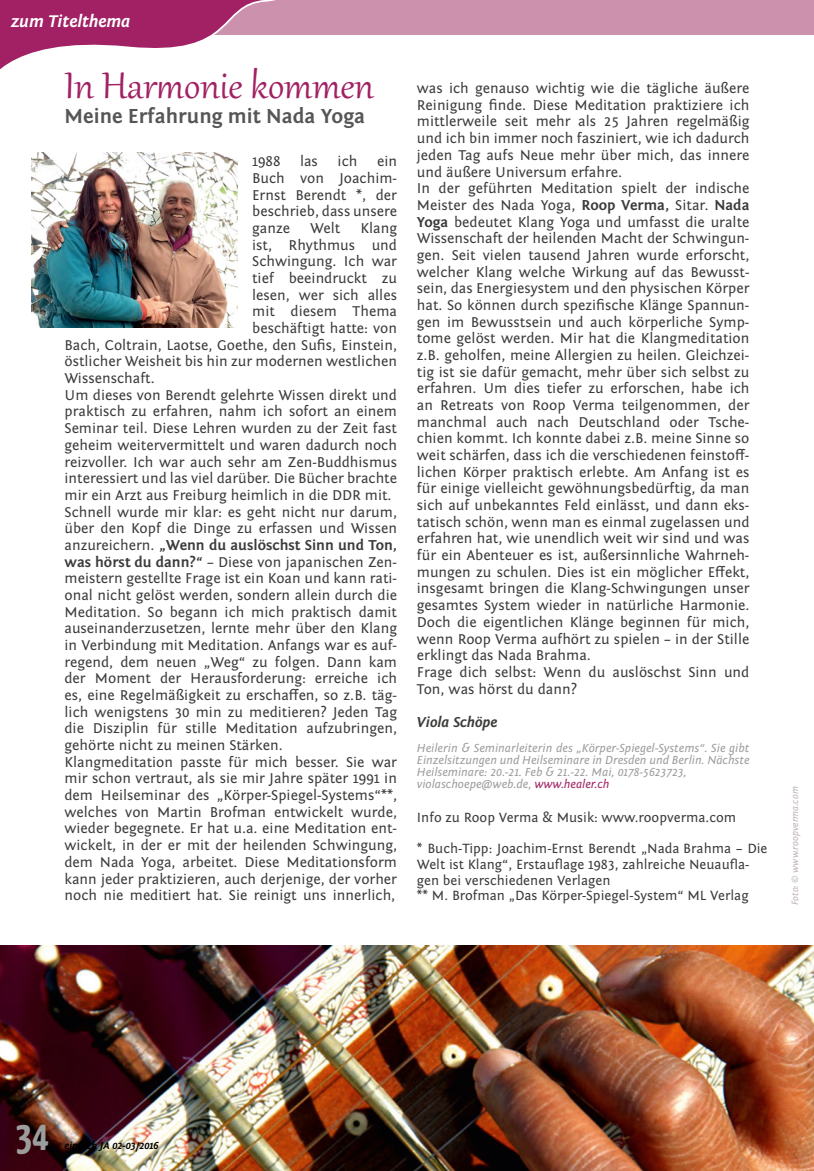
<style>
.page{position:relative;width:814px;height:1171px;background:#fff}
.page>*{position:absolute;margin:0;border:0;box-sizing:border-box;transform-origin:0 0}
.t1{font:45.5px "Gabriola";color:#a12164}
.t2{font:700 42px "Yanone Kaffeesatz";color:#9c9d9d}
.t3{font:700 21px "Fontin Sans";color:#565656}
.t4{font:italic 700 17.5px "Fontin Sans";color:#fff}
.t5{font:14.88px/16.6px "Fontin Sans";color:#3b3b3a;text-align:justify}
.t6{font:700 14.88px "Fontin Sans";color:#3b3b3a}
.t7{font:italic 700 14.88px "Fontin Sans";color:#3b3b3a}
.t8{font:14px/15.8px "Fontin Sans";color:#3b3b3a}
.t9{font:italic 12.25px/12.2px "Fontin Sans";color:#9c9d9d}
.t10{font:italic 700 10.5px "Fontin Sans";color:#000}
.t11{font:italic 9.62px "Fontin Sans";color:#bdb3b1}
.s1{font-weight:400}
.s2{font-weight:700}
.s3{font-style:italic}
.s4{color:#a12164}
</style>
<div class="page">
<img style="left:0;top:945px;width:814px;height:226px">
<div style="left:0;top:0;width:814px;height:34px;background:#cc92ad"></div>
<svg style="left:0;top:0;width:307px;height:70px"></svg>
<img style="left:31px;top:153px;width:206px;height:175px">
<p class="t4" style="left:11px;top:12px;width:121px">zum Titelthema</p>
<h1 class="t1" style="left:64px;top:56px;width:311px">In Harmonie kommen</h1>
<h3 class="t3" style="left:64px;top:104px;width:302px">Meine Erfahrung mit Nada Yoga</h3>
<p class="t5" style="left:252px;top:153px;width:30px">1988</p>
<p class="t5" style="left:300px;top:153px;width:19px">las</p>
<p class="t5" style="left:337px;top:153px;width:21px">ich</p>
<p class="t5" style="left:252px;top:153px;width:146px;text-indent:125px">ein Buch von Joachim-Ernst Berendt *, der beschrieb, dass unsere ganze</p>
<p class="t5" style="left:310px;top:220px;width:32px">Welt</p>
<p class="t5" style="left:360px;top:220px;width:38px">Klang</p>
<p class="t5" style="left:252px;top:237px;width:146px">ist, Rhythmus und</p>
<p class="t5" style="left:252px;top:253px;width:146px">Schwingung. Ich war</p>
<p class="t5" style="left:252px;top:270px;width:146px">tief beeindruckt zu</p>
<p class="t5" style="left:252px;top:287px;width:146px">lesen, wer sich alles</p>
<p class="t5" style="left:252px;top:303px;width:146px">mit diesem Thema</p>
<p class="t5" style="left:252px;top:320px;width:146px">beschäftigt hatte: von</p>
<p class="t5" style="left:64px;top:337px;width:334px">Bach, Coltrain, Laotse, Goethe, den Sufis, Einstein,</p>
<p class="t5" style="left:64px;top:353px;width:334px">östlicher Weisheit bis hin zur modernen westlichen</p>
<p class="t5" style="left:64px;top:370px;width:92px">Wissenschaft.</p>
<p class="t5" style="left:64px;top:387px;width:334px">Um dieses von Berendt gelehrte Wissen direkt und</p>
<p class="t5" style="left:64px;top:403px;width:334px">praktisch zu erfahren, nahm ich sofort an einem</p>
<p class="t5" style="left:64px;top:420px;width:334px">Seminar teil. Diese Lehren wurden zu der Zeit fast</p>
<p class="t5" style="left:64px;top:437px;width:334px">geheim weitervermittelt und waren dadurch noch</p>
<p class="t5" style="left:64px;top:453px;width:334px">reizvoller. Ich war auch sehr am Zen-Buddhismus</p>
<p class="t5" style="left:64px;top:470px;width:334px">interessiert und las viel darüber. Die Bücher brachte</p>
<p class="t5" style="left:64px;top:487px;width:328px">mir ein Arzt aus Freiburg heimlich in die DDR mit.</p>
<p class="t5" style="left:64px;top:503px;width:334px">Schnell wurde mir klar: es geht nicht nur darum,</p>
<p class="t5" style="left:64px;top:520px;width:334px">über den Kopf die Dinge zu erfassen und Wissen</p>
<p class="t6" style="left:64px;top:537px;width:334px"><span class="s1">anzureichern.</span> „Wenn du auslöschst Sinn und Ton,</p>
<p class="t5" style="left:64px;top:554px;width:334px"><span class="s2">was hörst du dann?“</span> – Diese von japanischen Zen-</p>
<p class="t5" style="left:64px;top:570px;width:334px">meistern gestellte Frage ist ein Koan und kann rati-</p>
<p class="t5" style="left:64px;top:587px;width:334px">onal nicht gelöst werden, sondern allein durch die</p>
<p class="t5" style="left:64px;top:604px;width:334px">Meditation. So begann ich mich praktisch damit</p>
<p class="t5" style="left:64px;top:620px;width:334px">auseinanderzusetzen, lernte mehr über den Klang</p>
<p class="t5" style="left:64px;top:637px;width:334px">in Verbindung mit Meditation. Anfangs war es auf-</p>
<p class="t5" style="left:64px;top:654px;width:334px">regend, dem neuen „Weg“ zu folgen. Dann kam</p>
<p class="t5" style="left:64px;top:670px;width:334px">der Moment der Herausforderung: erreiche ich</p>
<p class="t5" style="left:64px;top:687px;width:334px">es, eine Regelmäßigkeit zu erschaffen, so z.B. täg-</p>
<p class="t5" style="left:64px;top:704px;width:334px">lich wenigstens 30 min zu meditieren? Jeden Tag</p>
<p class="t5" style="left:64px;top:720px;width:334px">die Disziplin für stille Meditation aufzubringen,</p>
<p class="t5" style="left:64px;top:737px;width:220px">gehörte nicht zu meinen Stärken.</p>
<p class="t5" style="left:64px;top:754px;width:334px">Klangmeditation passte für mich besser. Sie war</p>
<p class="t5" style="left:64px;top:770px;width:334px">mir schon vertraut, als sie mir Jahre später 1991 in</p>
<p class="t5" style="left:64px;top:787px;width:334px">dem Heilseminar des „Körper-Spiegel-Systems“**,</p>
<p class="t5" style="left:64px;top:804px;width:334px">welches von Martin Brofman entwickelt wurde,</p>
<p class="t5" style="left:64px;top:820px;width:334px">wieder begegnete. Er hat u.a. eine Meditation ent-</p>
<p class="t5" style="left:64px;top:837px;width:334px">wickelt, in der er mit der heilenden Schwingung,</p>
<p class="t5" style="left:64px;top:854px;width:334px">dem Nada Yoga, arbeitet. Diese Meditationsform</p>
<p class="t5" style="left:64px;top:870px;width:334px">kann jeder praktizieren, auch derjenige, der vorher</p>
<p class="t5" style="left:64px;top:887px;width:332px">noch nie meditiert hat. Sie reinigt uns innerlich,</p>
<p class="t5" style="left:417px;top:80px;width:334px;text-align:left">was ich genauso wichtig wie die tägliche äußere Reinigung finde. Diese Meditation praktiziere ich mittlerweile seit mehr als 25 Jahren regelmäßig und ich bin immer noch fasziniert, wie ich dadurch jeden Tag aufs Neue mehr über mich, das innere und äußere Universum erfahre.<br>In der geführten Meditation spielt der indische Meister des Nada Yoga, <span class="s2">Roop Verma,</span> Sitar<span class="s3">.</span> <span class="s2">Nada Yoga</span> bedeutet Klang Yoga und umfasst die uralte Wissenschaft der heilenden Macht der Schwingun&shy;gen. Seit vielen tausend Jahren wurde erforscht, welcher Klang welche Wirkung auf das Bewusst&shy;sein, das Energiesystem und den physischen Körper hat. So können durch spezifische Klänge Spannun&shy;gen im Bewusstsein und auch körperliche Symp&shy;tome gelöst werden. Mir hat die Klangmeditation z.B. geholfen, meine Allergien zu heilen. Gleichzei&shy;tig ist sie dafür gemacht, mehr über sich selbst zu erfahren. Um dies tiefer zu erforschen, habe ich an Retreats von Roop Verma teilgenommen, der manchmal auch nach Deutschland oder Tsche&shy;chien kommt. Ich konnte dabei z.B. meine Sinne so weit schärfen, dass ich die verschiedenen feinstoff&shy;lichen Körper praktisch erlebte. Am Anfang ist es für einige vielleicht gewöhnungsbedürftig, da man sich auf unbekanntes Feld einlässt, und dann eks&shy;tatisch schön, wenn man es einmal zugelassen und erfahren hat, wie unendlich weit wir sind und was für ein Abenteuer es ist, außersinnliche Wahrneh&shy;mungen zu schulen. Dies ist ein möglicher Effekt, insgesamt bringen die Klang-Schwingungen unser gesamtes System wieder in natürliche Harmonie.<br>Doch die eigentlichen Klänge beginnen für mich, wenn Roop Verma aufhört zu spielen – in der Stille erklingt das Nada Brahma.<br>Frage dich selbst: Wenn du auslöschst Sinn und Ton, was hörst du dann?</p>
<p class="t7" style="left:417px;top:714px;width:82px">Viola Schöpe</p>
<p class="t9" style="left:417px;top:741px;width:334px">Heilerin &amp; Seminarleiterin des „Körper-Spiegel-Systems“. Sie gibt Einzelsitzungen und Heilseminare in Dresden und Berlin. Nächste Heilseminare: 20.-21. Feb &amp; 21.-22. Mai, 0178-5623723, violaschoepe@web.de, <span class="s4">www.healer.ch</span></p>
<p class="t8" style="left:417px;top:809px;width:321px">Info zu Roop Verma &amp; Musik: www.roopverma.com</p>
<p class="t8" style="left:417px;top:841px;width:352px">* Buch-Tipp: Joachim-Ernst Berendt „Nada Brahma – Die Welt ist Klang“, Erstauflage 1983, zahlreiche Neuaufla&shy;gen bei verschiedenen Verlagen<br>** M. Brofman „Das Körper-Spiegel-System“ ML Verlag</p>
<p class="t11" style="left:789px;top:905px;width:120px;rotate:-90deg">Foto: © www.roopverma.com</p>
<h2 class="t2" style="left:15px;top:1107px;width:35px">34</h2>
<p class="t10" style="left:64px;top:1140px;width:96px">einfach JA 02-03/2016</p>
</div>
